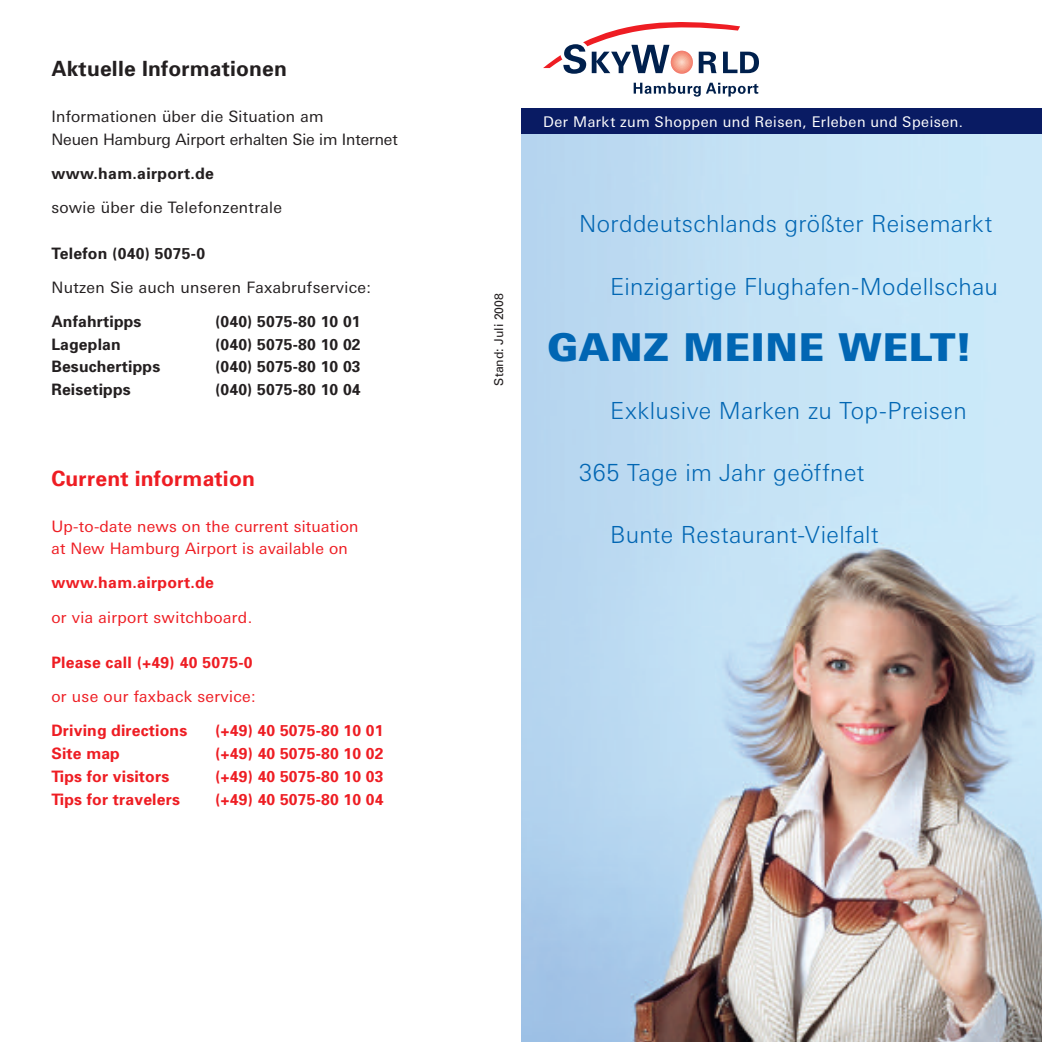
<style>
.page{position:relative;width:1042px;height:1042px;background:#fff}
.page>*{position:absolute;margin:0;border:0;box-sizing:border-box;transform-origin:0 0}
.t1{font:38.32px "LT Univers Basic Black+ORFUKV";letter-spacing:.025em;color:#0166b3}
.t2{font:23.62px "LT Univers Basic Light+EXHCDU";letter-spacing:.015em;color:#0166b3}
.t3{font:700 21px "Univers";letter-spacing:.01em;color:#231f20}
.t4{font:700 21px "Univers";letter-spacing:.01em;color:#ee1d23}
.t5{font:700 15.75px "Univers";letter-spacing:.01em;color:#ee1d23}
.t6{font:700 15.75px "Univers";letter-spacing:.01em;color:#231f20}
.t7{font:15.75px/22.8px "LT Univers Basic";letter-spacing:.015em;color:#ee1d23}
.t8{font:15.75px/22.8px "LT Univers Basic";letter-spacing:-.005em;color:#231f20}
.t9{font:15.75px "LT Univers Basic";letter-spacing:.015em;color:#231f20}
.t10{font:14.7px "LT Univers Basic Regular+IASECZ";letter-spacing:.035em;color:#fff}
.t11{font:12.25px "Univers";color:#231f20}
</style>
<div class="page">
<img style="left:521px;top:134px;width:521px;height:908px">
<svg style="left:543px;top:22px;width:216px;height:52px"></svg>
<svg style="left:634px;top:83px;width:124px;height:14px"></svg>
<div style="left:521px;top:108px;width:521px;height:26px;background:#091b63"></div>
<h3 class="t3" style="left:51px;top:61px;width:237px">Aktuelle Informationen</h3>
<p class="t8" style="left:51px;top:106px;width:348px">Informationen über die Situation am<br>Neuen Hamburg Airport erhalten Sie im Internet</p>
<p class="t6" style="left:51px;top:167px;width:164px">www.ham.airport.de</p>
<p class="t9" style="left:51px;top:202px;width:232px">sowie über die Telefonzentrale</p>
<p class="t6" style="left:51px;top:247px;width:155px">Telefon (040) 5075-0</p>
<p class="t9" style="left:51px;top:281px;width:321px">Nutzen Sie auch unseren Faxabrufservice:</p>
<p class="t6" style="left:51px;top:315px;width:92px">Anfahrtipps</p>
<p class="t6" style="left:215px;top:315px;width:147px">(040) 5075-80 10 01</p>
<p class="t6" style="left:51px;top:338px;width:71px">Lageplan</p>
<p class="t6" style="left:215px;top:338px;width:147px">(040) 5075-80 10 02</p>
<p class="t6" style="left:51px;top:361px;width:110px">Besuchertipps</p>
<p class="t6" style="left:215px;top:361px;width:147px">(040) 5075-80 10 03</p>
<p class="t6" style="left:51px;top:384px;width:81px">Reisetipps</p>
<p class="t6" style="left:215px;top:384px;width:147px">(040) 5075-80 10 04</p>
<h3 class="t4" style="left:51px;top:471px;width:205px">Current information</h3>
<p class="t7" style="left:51px;top:516px;width:309px">Up-to-date news on the current situation at New Hamburg Airport is available on</p>
<p class="t5" style="left:51px;top:577px;width:164px">www.ham.airport.de</p>
<p class="t7" style="left:51px;top:607px;width:202px">or via airport switchboard.</p>
<p class="t5" style="left:51px;top:657px;width:203px">Please call (+49) 40 5075-0</p>
<p class="t7" style="left:51px;top:686px;width:206px">or use our faxback service:</p>
<p class="t5" style="left:51px;top:725px;width:137px">Driving directions</p>
<p class="t5" style="left:215px;top:725px;width:170px">(+49) 40 5075-80 10 01</p>
<p class="t5" style="left:51px;top:748px;width:70px">Site map</p>
<p class="t5" style="left:215px;top:748px;width:170px">(+49) 40 5075-80 10 02</p>
<p class="t5" style="left:51px;top:770px;width:119px">Tips for visitors</p>
<p class="t5" style="left:215px;top:770px;width:170px">(+49) 40 5075-80 10 03</p>
<p class="t5" style="left:51px;top:793px;width:130px">Tips for travelers</p>
<p class="t5" style="left:215px;top:793px;width:170px">(+49) 40 5075-80 10 04</p>
<p class="t11" style="left:494px;top:386px;width:94px;rotate:-90deg">Stand: Juli 2008</p>
<p class="t10" style="left:543px;top:116px;width:421px">Der Markt zum Shoppen und Reisen, Erleben und Speisen.</p>
<h2 class="t2" style="left:579px;top:215px;width:415px">Norddeutschlands größter Reisemarkt</h2>
<h2 class="t2" style="left:610px;top:277px;width:389px">Einzigartige Flughafen-Modellschau</h2>
<h1 class="t1" style="left:547px;top:334px;width:425px">GANZ MEINE WELT!</h1>
<h2 class="t2" style="left:610px;top:401px;width:358px">Exklusive Marken zu Top-Preisen</h2>
<h2 class="t2" style="left:579px;top:463px;width:287px">365 Tage im Jahr geöffnet</h2>
<h2 class="t2" style="left:610px;top:526px;width:270px">Bunte Restaurant-Vielfalt</h2>
</div>
